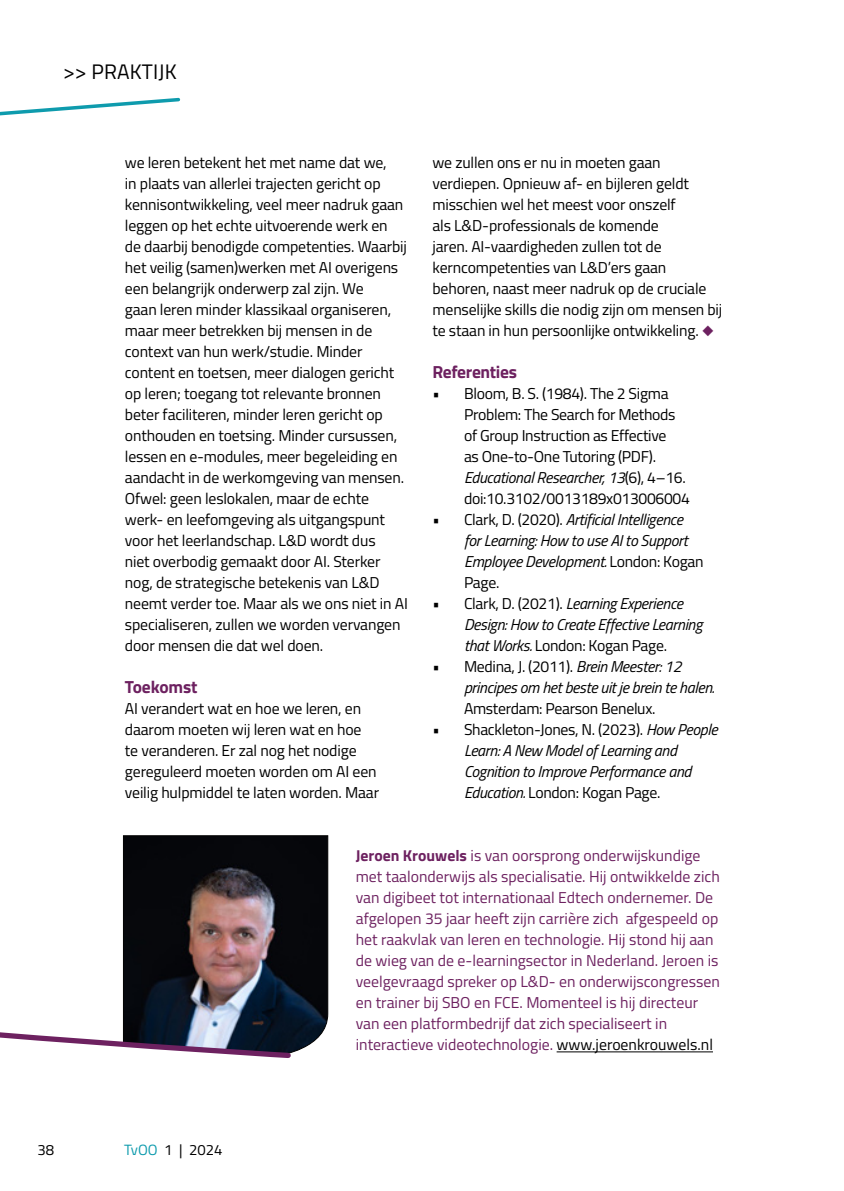
<style>
.page{position:relative;width:844px;height:1191px;background:#fff}
.page>*{position:absolute;margin:0;border:0;box-sizing:border-box;transform-origin:0 0}
.t1{font:21px "Titillium Web";letter-spacing:.01em;color:#000}
.t2{font:700 17.5px "Titillium Web";letter-spacing:-.02em;color:#6d2160}
.t3{font:15.75px/21px "Titillium Web";letter-spacing:-.01em;color:#000}
.t4{font:15.75px/21px "Titillium Web";color:#6d2160}
.t5{font:italic 15.75px/21px "Titillium Web";letter-spacing:-.02em;color:#000}
.t6{font:14.88px "Titillium Web";color:#000}
.s1{color:#6d2160}
.s2{font-style:italic}
.s3{font-style:normal}
.s4{color:#0e9bad}
.s5{font-weight:700}
.s6{color:#000}
</style>
<div class="page">
<svg style="left:0;top:97px;width:181px;height:19px"></svg>
<hr style="left:556px;top:1051px;width:156px;height:1px;background:#000">
<img style="left:123px;top:835px;width:205px;height:218px">
<svg style="left:0;top:1027px;width:293px;height:31px"></svg>
<h1 class="t1" style="left:63px;top:56px;width:115px">&gt;&gt; PRAKTIJK</h1>
<p class="t3" style="left:125px;top:151px;width:284px">we leren betekent het met name dat we,<br>in plaats van allerlei trajecten gericht op kennisontwikkeling, veel meer nadruk gaan leggen op het echte uitvoerende werk en<br>de daarbij benodigde competenties. Waarbij het veilig (samen)werken met AI overigens een belangrijk onderwerp zal zijn. We<br>gaan leren minder klassikaal organiseren, maar meer betrekken bij mensen in de context van hun werk/studie. Minder content en toetsen, meer dialogen gericht op leren; toegang tot relevante bronnen beter faciliteren, minder leren gericht op onthouden en toetsing. Minder cursussen, lessen en e-modules, meer begeleiding en aandacht in de werkomgeving van mensen.<br>Ofwel: geen leslokalen, maar de echte werk- en leefomgeving als uitgangspunt voor het leerlandschap. L&amp;D wordt dus<br>niet overbodig gemaakt door AI. Sterker nog, de strategische betekenis van L&amp;D neemt verder toe. Maar als we ons niet in AI specialiseren, zullen we worden vervangen door mensen die dat wel doen.</p>
<p class="t2" style="left:125px;top:674px;width:74px">Toekomst</p>
<p class="t3" style="left:125px;top:697px;width:256px">AI verandert wat en hoe we leren, en daarom moeten wij leren wat en hoe<br>te veranderen. Er zal nog het nodige gereguleerd moeten worden om AI een veilig hulpmiddel te laten worden. Maar</p>
<p class="t3" style="left:432px;top:151px;width:291px">we zullen ons er nu in moeten gaan verdiepen. Opnieuw af- en bijleren geldt misschien wel het meest voor onszelf<br>als L&amp;D-professionals de komende<br>jaren. AI-vaardigheden zullen tot de kerncompetenties van L&amp;D’ers gaan behoren, naast meer nadruk op de cruciale menselijke skills die nodig zijn om mensen bij te staan in hun persoonlijke ontwikkeling. <span class="s1">◆</span></p>
<p class="t2" style="left:432px;top:359px;width:86px">Referenties</p>
<p class="t3" style="left:464px;top:382px;width:227px;text-indent:-31px">• Bloom, B. S. (1984). The 2 Sigma Problem: The Search for Methods of Group Instruction as Effective<br>as One-to-One Tutoring (PDF).<br><span class="s2">Educational Researcher, 13</span>(6), 4–16. doi:10.3102/0013189x013006004</p>
<p class="t5" style="left:464px;top:508px;width:241px;text-indent:-31px"><span class="s3">• Clark, D. (2020).</span> Artificial Intelligence for Learning: How to use AI to Support<br>Employee Development. <span class="s3">London: Kogan<br>Page.</span></p>
<p class="t5" style="left:464px;top:592px;width:240px;text-indent:-31px"><span class="s3">• Clark, D. (2021).</span> Learning Experience<br>Design: How to Create Effective Learning that Works. <span class="s3">London: Kogan Page.</span></p>
<p class="t5" style="left:464px;top:655px;width:252px;text-indent:-31px"><span class="s3">• Medina, J. (2011).</span> Brein Meester: 12 principes om het beste uit je brein te halen.</p>
<p class="t3" style="left:464px;top:697px;width:193px">Amsterdam: Pearson Benelux.</p>
<p class="t5" style="left:464px;top:718px;width:255px;text-indent:-32px"><span class="s3">• Shackleton-Jones, N. (2023).</span> How People Learn: A New Model of Learning and Cognition to Improve Performance and Education. <span class="s3">London: Kogan Page.</span></p>
<p class="t6" style="left:37px;top:1139px;width:18px">38</p>
<p class="t6" style="left:124px;top:1139px;width:100px"><span class="s4">TvOO</span> 1 | 2024</p>
<p class="t4" style="left:356px;top:844px;width:365px"><span class="s5">Jeroen Krouwels</span> is van oorsprong onderwijskundige met taalonderwijs als specialisatie. Hij ontwikkelde zich van digibeet tot internationaal Edtech ondernemer. De afgelopen 35 jaar heeft zijn carrière zich afgespeeld op het raakvlak van leren en technologie. Hij stond hij aan de wieg van de e-learningsector in Nederland. Jeroen is veelgevraagd spreker op L&amp;D- en onderwijscongressen en trainer bij SBO en FCE. Momenteel is hij directeur van een platformbedrijf dat zich specialiseert in interactieve videotechnologie. <span class="s6">www.jeroenkrouwels.nl</span></p>
</div>
